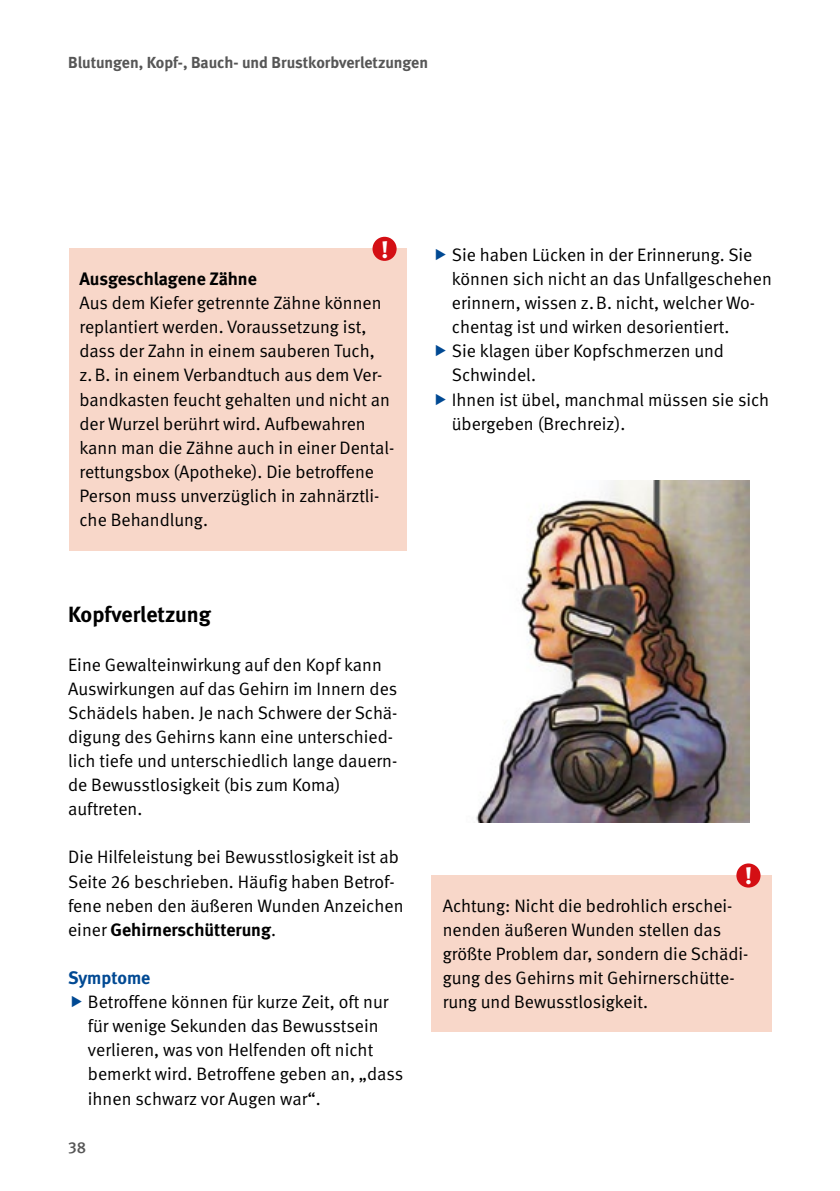
<style>
.page{position:relative;width:840px;height:1191px;background:#fff}
.page>*{position:absolute;margin:0;border:0;box-sizing:border-box;transform-origin:0 0}
.t1{font:700 24px "DGUV Meta Serif";color:#fff}
.H2_ohne_Zahl{font:700 22px "DGUV Meta";color:#000}
.FT_ST_rot{font:18px/24px "DGUV Meta";color:#000}
.FT{font:18px/24px "DGUV Meta";color:#000}
.FT_ST_rot-2{font:700 18px "DGUV Meta";letter-spacing:-.005em;color:#000}
.H3_ohne_Zahl_blau{font:700 18px "DGUV Meta";color:#004993}
.t2{font:700 16px "DGUV Meta";color:#565656}
.t3{font:500 16px "DGUV Meta";color:#565656}
.s1{font-weight:700}
</style>
<div class="page">
<div style="left:69px;top:249px;width:338px;height:60px;background:#f8d7c9"></div>
<div style="left:69px;top:273px;width:338px;height:277px;background:#f8d7c9"></div>
<div style="left:372px;top:237px;width:24px;height:24px;background:#d40f14;border-radius:50%"></div>
<img style="left:476px;top:480px;width:272px;height:342px">
<div style="left:431px;top:875px;width:340px;height:157px;background:#f8d7c9"></div>
<div style="left:736px;top:863px;width:24px;height:24px;background:#d40f14;border-radius:50%"></div>
<p class="t2" style="left:68px;top:53px;width:361px">Blutungen, Kopf-, Bauch- und Brustkorbverletzungen</p>
<h1 class="t1" style="left:381px;top:235px;width:9px">!</h1>
<p class="FT_ST_rot" style="left:451px;top:243px;width:321px">Sie haben Lücken in der Erinnerung. Sie können sich nicht an das Unfallgeschehen erinnern, wissen z.B. nicht, welcher Wo&shy;chentag ist und wirken desorientiert.</p>
<p class="FT_ST_rot" style="left:451px;top:339px;width:273px">Sie klagen über Kopfschmerzen und<br>Schwindel.</p>
<p class="FT_ST_rot" style="left:451px;top:388px;width:319px">Ihnen ist übel, manchmal müssen sie sich übergeben (Brechreiz).</p>
<h3 class="FT_ST_rot-2" style="left:79px;top:268px;width:179px">Ausgeschlagene Zähne</h3>
<h3 class="FT_ST_rot" style="left:79px;top:291px;width:316px">Aus dem Kiefer getrennte Zähne können replantiert werden. Voraussetzung ist, dass der Zahn in einem sauberen Tuch, z.B. in einem Verbandtuch aus dem Ver&shy;bandkasten feucht gehalten und nicht an der Wurzel berührt wird. Aufbewahren kann man die Zähne auch in einer Dental&shy;rettungsbox (Apotheke). Die betroffene Person muss unverzüglich in zahnärztli&shy;che Behandlung.</h3>
<h2 class="H2_ohne_Zahl" style="left:68px;top:601px;width:144px">Kopfverletzung</h2>
<p class="FT" style="left:68px;top:653px;width:331px">Eine Gewalteinwirkung auf den Kopf kann Auswirkungen auf das Gehirn im Innern des Schädels haben. Je nach Schwere der Schä&shy;digung des Gehirns kann eine unterschied&shy;lich tiefe und unterschiedlich lange dauern&shy;de Bewusstlosigkeit (bis zum Koma) auftreten.</p>
<p class="FT" style="left:68px;top:845px;width:337px">Die Hilfeleistung bei Bewusstlosigkeit ist ab Seite 26 beschrieben. Häufig haben Betrof&shy;fene neben den äußeren Wunden Anzeichen einer <span class="s1">Gehirnerschütterung</span>.</p>
<h3 class="H3_ohne_Zahl_blau" style="left:68px;top:967px;width:84px">Symptome</h3>
<p class="FT_ST_rot" style="left:88px;top:990px;width:316px">Betroffene können für kurze Zeit, oft nur für wenige Sekunden das Bewusstsein verlieren, was von Helfenden oft nicht bemerkt wird. Betroffene geben an, „dass ihnen schwarz vor Augen war“.</p>
<p class="t3" style="left:68px;top:1137px;width:20px">38</p>
<h1 class="t1" style="left:744px;top:861px;width:9px">!</h1>
<h3 class="FT_ST_rot" style="left:442px;top:894px;width:307px">Achtung: Nicht die bedrohlich erschei&shy;nenden äußeren Wunden stellen das größte Problem dar, sondern die Schädi&shy;gung des Gehirns mit Gehirnerschütte&shy;rung und Bewusstlosigkeit.</h3>
</div>
